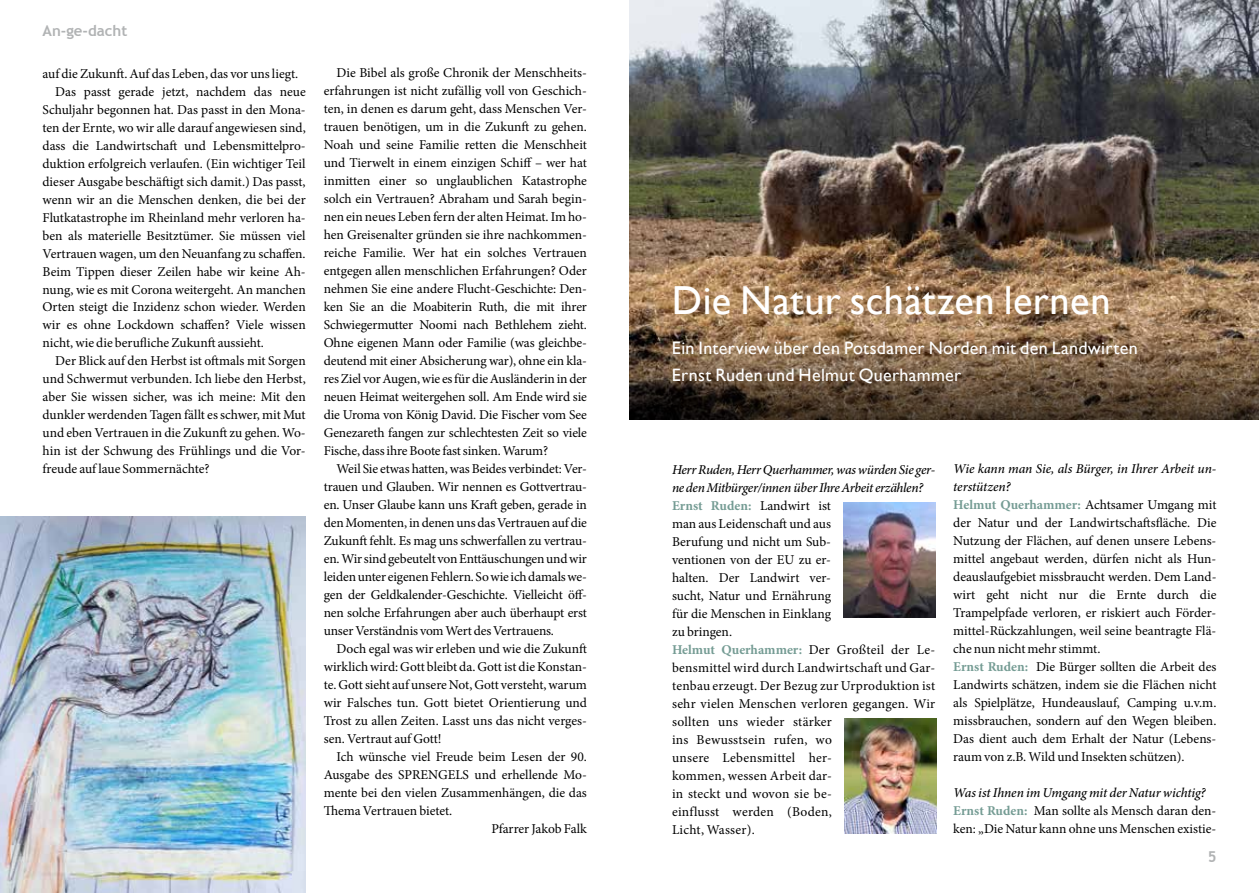
<style>
.page{position:relative;width:1259px;height:893px;background:#fff}
.page>*{position:absolute;margin:0;border:0;box-sizing:border-box;transform-origin:0 0}
.t1{font:40.5px "Gill Sans";letter-spacing:.01em;color:#fff}
.t2{font:18px/27px "Gill Sans";letter-spacing:.015em;color:#fff}
.t3{font:700 15px "Trebuchet MS";color:#b1b3b4}
.t4{font:13.5px/18px "Minion Pro";color:#000;text-align:justify}
.s1{font-weight:500;font-style:italic}
.s2{font-weight:700;color:#759c94}
</style>
<div class="page">
<img style="left:0;top:517px;width:306px;height:376px">
<img style="left:629px;top:0;width:630px;height:319px">
<svg style="left:629px;top:319px;width:630px;height:101px;background:#6e5740"></svg>
<img style="left:844px;top:502px;width:91px;height:116px">
<img style="left:844px;top:718px;width:92px;height:116px">
<p class="t3" style="left:43px;top:21px;width:86px">An-ge-dacht</p>
<p class="t4" style="left:43px;top:64px;width:257px">auf die Zukunft. Auf das Leben, das vor uns liegt.</p>
<p class="t4" style="left:55px;top:82px;width:252px">Das passt gerade jetzt, nachdem das neue</p>
<p class="t4" style="left:43px;top:100px;width:265px">Schuljahr begonnen hat. Das passt in den Mona-</p>
<p class="t4" style="left:43px;top:118px;width:265px">ten der Ernte, wo wir alle darauf angewiesen sind,</p>
<p class="t4" style="left:43px;top:136px;width:265px">dass die Landwirtschaft und Lebensmittelpro-</p>
<p class="t4" style="left:43px;top:154px;width:265px">duktion erfolgreich verlaufen. (Ein wichtiger Teil</p>
<p class="t4" style="left:43px;top:172px;width:265px">dieser Ausgabe beschäftigt sich damit.) Das passt,</p>
<p class="t4" style="left:43px;top:190px;width:265px">wenn wir an die Menschen denken, die bei der</p>
<p class="t4" style="left:43px;top:208px;width:265px">Flutkatastrophe im Rheinland mehr verloren ha-</p>
<p class="t4" style="left:43px;top:226px;width:265px">ben als materielle Besitztümer. Sie müssen viel</p>
<p class="t4" style="left:43px;top:244px;width:265px">Vertrauen wagen, um den Neuanfang zu schaffen.</p>
<p class="t4" style="left:43px;top:262px;width:265px">Beim Tippen dieser Zeilen habe wir keine Ah-</p>
<p class="t4" style="left:43px;top:280px;width:265px">nung, wie es mit Corona weitergeht. An manchen</p>
<p class="t4" style="left:43px;top:298px;width:265px">Orten steigt die Inzidenz schon wieder. Werden</p>
<p class="t4" style="left:43px;top:316px;width:265px">wir es ohne Lockdown schaffen? Viele wissen</p>
<p class="t4" style="left:43px;top:334px;width:223px">nicht, wie die berufliche Zukunft aussieht.</p>
<p class="t4" style="left:55px;top:352px;width:252px">Der Blick auf den Herbst ist oftmals mit Sorgen</p>
<p class="t4" style="left:43px;top:370px;width:265px">und Schwermut verbunden. Ich liebe den Herbst,</p>
<p class="t4" style="left:43px;top:388px;width:265px">aber Sie wissen sicher, was ich meine: Mit den</p>
<p class="t4" style="left:43px;top:406px;width:265px">dunkler werdenden Tagen fällt es schwer, mit Mut</p>
<p class="t4" style="left:43px;top:424px;width:265px">und eben Vertrauen in die Zukunft zu gehen. Wo-</p>
<p class="t4" style="left:43px;top:442px;width:265px">hin ist der Schwung des Frühlings und die Vor-</p>
<p class="t4" style="left:43px;top:460px;width:168px">freude auf laue Sommernächte?</p>
<p class="t4" style="left:324px;top:64px;width:265px;text-indent:13px">Die Bibel als große Chronik der Menschheits&shy;erfahrungen ist nicht zufällig voll von Geschich&shy;ten, in denen es darum geht, dass Menschen Ver&shy;trauen benötigen, um in die Zukunft zu gehen.<br>Noah und seine Familie retten die Menschheit und Tierwelt in einem einzigen Schiff – wer hat inmitten einer so unglaublichen Katastrophe solch ein Vertrauen? Abraham und Sarah begin&shy;nen ein neues Leben fern der alten Heimat. Im ho&shy;hen Greisenalter gründen sie ihre nachkommen&shy;reiche Familie. Wer hat ein solches Vertrauen entgegen allen menschlichen Erfahrungen? Oder nehmen Sie eine andere Flucht-Geschichte: Den&shy;ken Sie an die Moabiterin Ruth, die mit ihrer Schwiegermutter Noomi nach Bethlehem zieht.<br>Ohne eigenen Mann oder Familie (was gleichbe&shy;deutend mit einer Absicherung war), ohne ein kla&shy;res Ziel vor Augen, wie es für die Ausländerin in der neuen Heimat weitergehen soll. Am Ende wird sie die Uroma von König David. Die Fischer vom See Genezareth fangen zur schlechtesten Zeit so viele Fische, dass ihre Boote fast sinken. Warum?</p>
<p class="t4" style="left:324px;top:460px;width:265px;text-indent:13px">Weil Sie etwas hatten, was Beides verbindet: Ver&shy;trauen und Glauben. Wir nennen es Gottvertrau&shy;en. Unser Glaube kann uns Kraft geben, gerade in den Momenten, in denen uns das Vertrauen auf die Zukunft fehlt. Es mag uns schwerfallen zu vertrau&shy;en. Wir sind gebeutelt von Enttäuschungen und wir leiden unter eigenen Fehlern. So wie ich damals we&shy;gen der Geldkalender-Geschichte. Vielleicht öff&shy;nen solche Erfahrungen aber auch überhaupt erst unser Verständnis vom Wert des Vertrauens.</p>
<p class="t4" style="left:324px;top:640px;width:265px;text-indent:13px">Doch egal was wir erleben und wie die Zukunft wirklich wird: Gott bleibt da. Gott ist die Konstan&shy;te. Gott sieht auf unsere Not, Gott versteht, warum wir Falsches tun. Gott bietet Orientierung und Trost zu allen Zeiten. Lasst uns das nicht verges&shy;sen. Vertraut auf Gott!</p>
<p class="t4" style="left:336px;top:748px;width:252px">Ich wünsche viel Freude beim Lesen der 90.</p>
<p class="t4" style="left:324px;top:766px;width:265px">Ausgabe des SPRENGELS und erhellende Mo-</p>
<p class="t4" style="left:324px;top:784px;width:265px">mente bei den vielen Zusammenhängen, die das</p>
<p class="t4" style="left:324px;top:802px;width:130px">Thema Vertrauen bietet.</p>
<p class="t4" style="left:491px;top:820px;width:97px">Pfarrer Jakob Falk</p>
<h1 class="t1" style="left:672px;top:276px;width:440px">Die Natur schätzen lernen</h1>
<h2 class="t2" style="left:672px;top:334px;width:467px">Ein Interview über den Potsdamer Norden mit den Landwirten<br>Ernst Ruden und Helmut Querhammer</h2>
<p class="t4" style="left:672px;top:460px;width:265px;text-align:left"><span class="s1">Herr Ruden, Herr Querhammer, was würden Sie ger&shy;ne den Mitbürger/innen über Ihre Arbeit erzählen?<br></span><span class="s2">Ernst Ruden:</span> Landwirt ist<br>man aus Leidenschaft und aus<br>Berufung und nicht um Sub-<br>ventionen von der EU zu er-<br>halten. Der Landwirt ver-<br>sucht, Natur und Ernährung<br>für die Menschen in Einklang<br>zu bringen.<br><span class="s2">Helmut Querhammer:</span> Der Großteil der Le&shy;bensmittel wird durch Landwirtschaft und Gar&shy;tenbau erzeugt. Der Bezug zur Urproduktion ist sehr vielen Menschen verloren gegangen. Wir sollten uns wieder stärker<br>ins Bewusstsein rufen, wo<br>unsere Lebensmittel her-<br>kommen, wessen Arbeit dar-<br>in steckt und wovon sie be-<br>einflusst werden (Boden,<br>Licht, Wasser).</p>
<p class="t4" style="left:953px;top:460px;width:265px;text-align:left"><span class="s1">Wie kann man Sie, als Bürger, in Ihrer Arbeit un&shy;terstützen?<br></span><span class="s2">Helmut Querhammer:</span> Achtsamer Umgang mit der Natur und der Landwirtschaftsfläche. Die Nutzung der Flächen, auf denen unsere Lebens&shy;mittel angebaut werden, dürfen nicht als Hun&shy;deauslaufgebiet missbraucht werden. Dem Land&shy;wirt geht nicht nur die Ernte durch die Trampelpfade verloren, er riskiert auch Förder&shy;mittel-Rückzahlungen, weil seine beantragte Flä&shy;che nun nicht mehr stimmt.<br><span class="s2">Ernst Ruden:</span> Die Bürger sollten die Arbeit des Landwirts schätzen, indem sie die Flächen nicht als Spielplätze, Hundeauslauf, Camping u.v.m. missbrauchen, sondern auf den Wegen bleiben.<br>Das dient auch dem Erhalt der Natur (Lebens&shy;raum von z.B. Wild und Insekten schützen).</p>
<p class="t4" style="left:953px;top:784px;width:265px;text-align:left"><span class="s1">Was ist Ihnen im Umgang mit der Natur wichtig?<br></span><span class="s2">Ernst Ruden:</span> Man sollte als Mensch daran den&shy;ken: „Die Natur kann ohne uns Menschen existie-</p>
<p class="t3" style="left:1207px;top:847px;width:10px">5</p>
</div>
